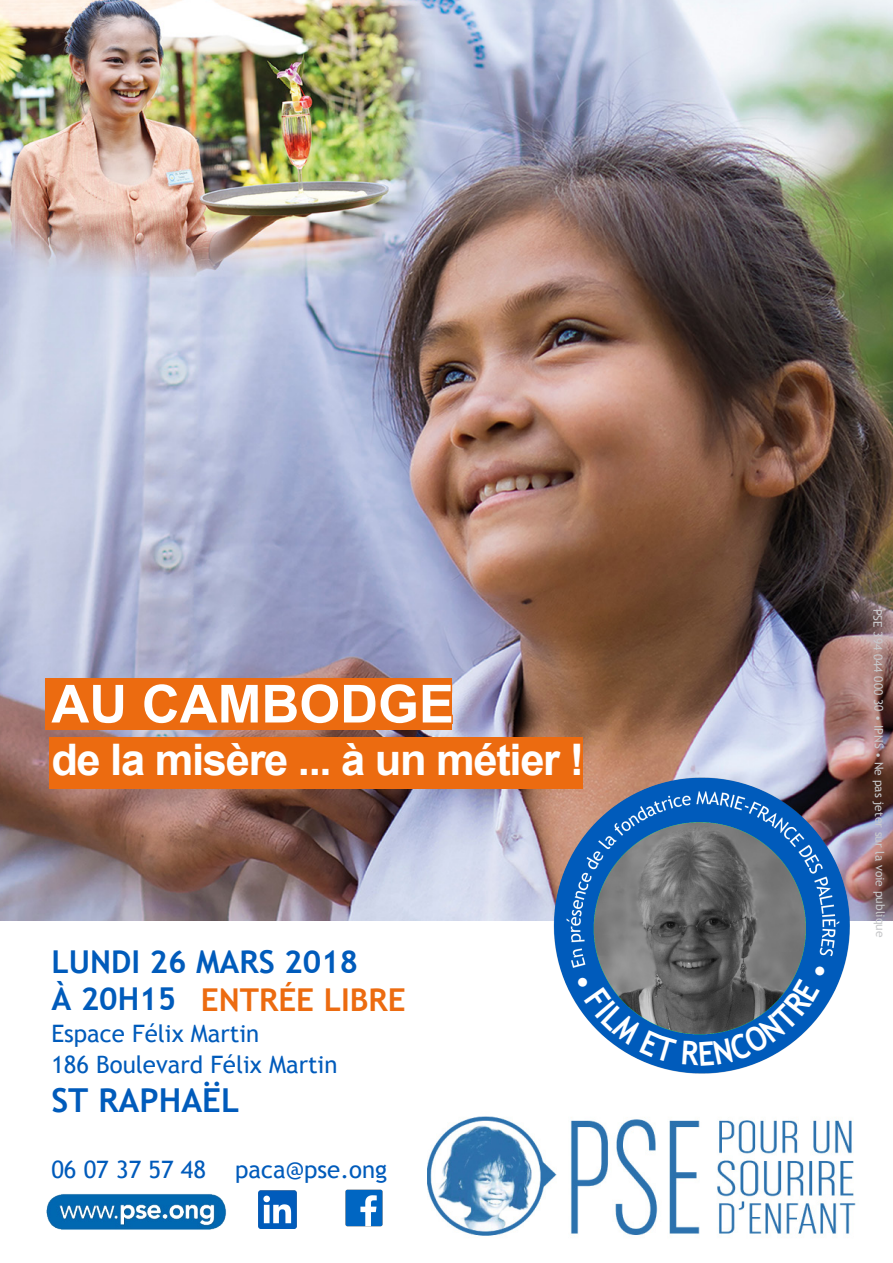
<style>
.page{position:relative;width:893px;height:1263px;background:#fff}
.page>*{position:absolute;margin:0;border:0;box-sizing:border-box;transform-origin:0 0}
.t1{font:700 52.5px "Arial";color:#fff}
.t2{font:700 43.5px "Arial";letter-spacing:-.03em;color:#fff}
.t3{font:700 33px "Trebuchet MS";color:#005bbb}
.t4{font:700 31.5px/37.5px "Trebuchet MS";color:#005bbb}
.t5{font:700 31.5px "Trebuchet MS";color:#ec6b10}
.t6{font:24px/31.2px "Trebuchet MS";color:#005bbb}
.t7{font:12px "Trebuchet MS";letter-spacing:-.01em;color:#c7c8ca}
</style>
<div class="page">
<img style="left:0;top:0;width:893px;height:921px">
<img style="left:345px;top:1189px;width:38px;height:38px">
<img style="left:258px;top:1191px;width:38px;height:37px">
<img style="left:46px;top:1194px;width:181px;height:36px">
<img style="left:428px;top:1116px;width:428px;height:120px">
<div style="left:49px;top:738px;width:534px;height:51px;background:#ec6b10"></div>
<div style="left:45px;top:679px;width:407px;height:51px;background:#ec6b10"></div>
<svg style="left:141px;top:669px;width:313px;height:57px"></svg>
<img style="left:545px;top:768px;width:310px;height:310px;border-radius:155px">
<svg style="left:577px;top:965px;width:249px;height:101px;background:#4c76a1"></svg>
<h1 class="t1" style="left:51px;top:669px;width:404px">AU CAMBODGE</h1>
<h2 class="t2" style="left:51px;top:731px;width:534px">de la misère ... à un métier !</h2>
<h3 class="t4" style="left:51px;top:943px;width:308px">LUNDI 26 MARS 2018<br>À 20H15</h3>
<p class="t6" style="left:51px;top:1018px;width:288px">Espace Félix Martin<br>186 Boulevard Félix Martin</p>
<h3 class="t3" style="left:51px;top:1080px;width:189px">ST RAPHAËL</h3>
<h3 class="t5" style="left:201px;top:980px;width:206px">ENTRÉE LIBRE</h3>
<p class="t6" style="left:51px;top:1154px;width:337px">06 07 37 57 48 paca@pse.ong</p>
<p class="t7" style="left:886px;top:609px;width:330px;rotate:90deg">PSE 394 044 000 30 • IPNS • Ne pas jeter sur la voie publique</p>
</div>
